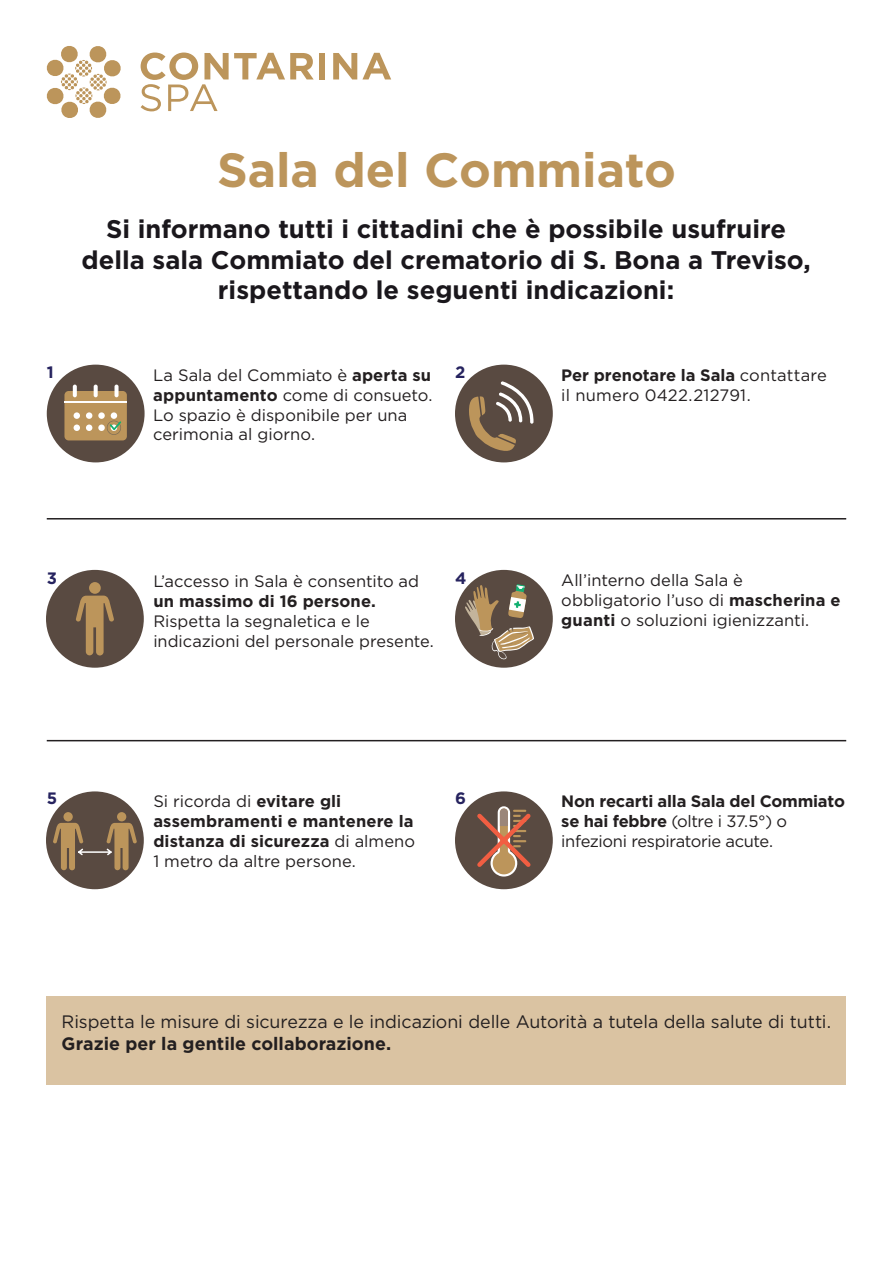
<style>
.page{position:relative;width:893px;height:1263px;background:#fff}
.page>*{position:absolute;margin:0;border:0;box-sizing:border-box;transform-origin:0 0}
.t1{font:700 48px "Gotham";color:#bc955b}
.t2{font:700 25.5px/30.6px "Gotham";color:#1a171c;text-align:center}
.t3{font:18px "Gotham";letter-spacing:-.005em;color:#231f20}
.t4{font:700 18px "Gotham";color:#231f20}
.t5{font:16.5px/19.8px "Gotham";color:#231f20}
.t6{font:700 16.5px/19.8px "Gotham";color:#231f20}
.t7{font:16.5px "Gotham";letter-spacing:-.025em;color:#231f20}
.t8{font:700 16.5px "Gotham";color:#26235f}
.s1{font-weight:700}
.s2{font-weight:400}
</style>
<div class="page">
<div style="left:47px;top:996px;width:799px;height:88px;background:#dac3a2"></div>
<hr style="left:47px;top:518px;width:799px;height:1px;background:#231f20">
<hr style="left:47px;top:740px;width:799px;height:1px;background:#231f20">
<div style="left:319px;top:53px;width:6px;height:26px;background:#bc955b"></div>
<svg style="left:333px;top:53px;width:58px;height:26px"></svg>
<svg style="left:141px;top:53px;width:173px;height:58px"></svg>
<svg style="left:46px;top:46px;width:75px;height:72px"></svg>
<div style="left:47px;top:365px;width:98px;height:97px;background:#594a41;border-radius:50%"></div>
<div style="left:64px;top:391px;width:63px;height:49px;background:#bc955b;border-radius:4px"></div>
<hr style="left:64px;top:402px;width:63px;height:1px;background:#fff">
<svg style="left:73px;top:385px;width:4px;height:12px"></svg>
<svg style="left:115px;top:385px;width:4px;height:12px"></svg>
<div style="left:74px;top:412px;width:6px;height:7px;background:#fff;border-radius:50%"></div>
<div style="left:86px;top:412px;width:6px;height:7px;background:#fff;border-radius:50%"></div>
<div style="left:98px;top:412px;width:7px;height:7px;background:#fff;border-radius:50%"></div>
<div style="left:111px;top:412px;width:6px;height:7px;background:#fff;border-radius:50%"></div>
<div style="left:74px;top:424px;width:6px;height:7px;background:#fff;border-radius:50%"></div>
<div style="left:86px;top:424px;width:6px;height:7px;background:#fff;border-radius:50%"></div>
<div style="left:98px;top:424px;width:7px;height:7px;background:#fff;border-radius:50%"></div>
<svg style="left:107px;top:421px;width:14px;height:14px"></svg>
<svg style="left:94px;top:385px;width:4px;height:12px"></svg>
<div style="left:455px;top:365px;width:98px;height:97px;background:#594a41;border-radius:50%"></div>
<svg style="left:469px;top:381px;width:65px;height:72px"></svg>
<div style="left:46px;top:570px;width:98px;height:98px;background:#594a41;border-radius:50%"></div>
<div style="left:89px;top:582px;width:12px;height:12px;background:#bc955b;border-radius:50%"></div>
<svg style="left:76px;top:596px;width:38px;height:59px"></svg>
<div style="left:455px;top:570px;width:98px;height:98px;background:#594a41;border-radius:50%"></div>
<svg style="left:465px;top:584px;width:69px;height:75px"></svg>
<div style="left:46px;top:791px;width:98px;height:98px;background:#594a41;border-radius:50%"></div>
<div style="left:63px;top:812px;width:10px;height:9px;background:#bc955b;border-radius:50%"></div>
<div style="left:117px;top:812px;width:9px;height:9px;background:#bc955b;border-radius:50%"></div>
<svg style="left:53px;top:823px;width:84px;height:47px"></svg>
<div style="left:455px;top:791px;width:98px;height:98px;background:#594a41;border-radius:50%"></div>
<svg style="left:477px;top:806px;width:54px;height:70px"></svg>
<p class="t1" style="left:217px;top:138px;width:460px">Sala del Commiato</p>
<p class="t2" style="left:106px;top:214px;width:681px">Si informano tutti i cittadini che è possibile usufruire</p>
<p class="t2" style="left:82px;top:244px;width:730px">della sala Commiato del crematorio di S. Bona a Treviso, rispettando le seguenti indicazioni:</p>
<p class="t8" style="left:47px;top:361px;width:8px">1</p>
<p class="t8" style="left:455px;top:361px;width:12px">2</p>
<p class="t5" style="left:153px;top:365px;width:281px">La Sala del Commiato è <span class="s1">aperta su appuntamento</span> come di consueto.<br>Lo spazio è disponibile per una cerimonia al giorno.</p>
<p class="t8" style="left:47px;top:567px;width:12px">3</p>
<p class="t8" style="left:455px;top:567px;width:13px">4</p>
<p class="t5" style="left:153px;top:571px;width:267px">L’accesso in Sala è consentito ad <span class="s1">un massimo di 16 persone.</span></p>
<p class="t5" style="left:153px;top:611px;width:282px">Rispetta la segnaletica e le indicazioni del personale presente.</p>
<p class="t8" style="left:47px;top:787px;width:12px">5</p>
<p class="t8" style="left:455px;top:787px;width:12px">6</p>
<p class="t6" style="left:153px;top:791px;width:263px"><span class="s2">Si ricorda di</span> evitare gli assembramenti e mantenere la distanza di sicurezza <span class="s2">di almeno</span></p>
<p class="t5" style="left:153px;top:851px;width:204px">1 metro da altre persone.</p>
<p class="t6" style="left:561px;top:365px;width:267px">Per prenotare la Sala <span class="s2">contattare</span></p>
<p class="t5" style="left:561px;top:385px;width:191px">il numero 0422.212791.</p>
<p class="t5" style="left:561px;top:570px;width:281px">All’interno della Sala è obbligatorio l’uso di <span class="s1">mascherina e guanti</span> o soluzioni igienizzanti.</p>
<p class="t6" style="left:561px;top:791px;width:285px">Non recarti alla Sala del Commiato se hai febbre <span class="s2">(oltre i 37.5°) o</span></p>
<p class="t7" style="left:561px;top:830px;width:213px">infezioni respiratorie acute.</p>
<p class="t3" style="left:62px;top:1010px;width:771px">Rispetta le misure di sicurezza e le indicazioni delle Autorità a tutela della salute di tutti.</p>
<p class="t4" style="left:62px;top:1031px;width:331px">Grazie per la gentile collaborazione.</p>
</div>
